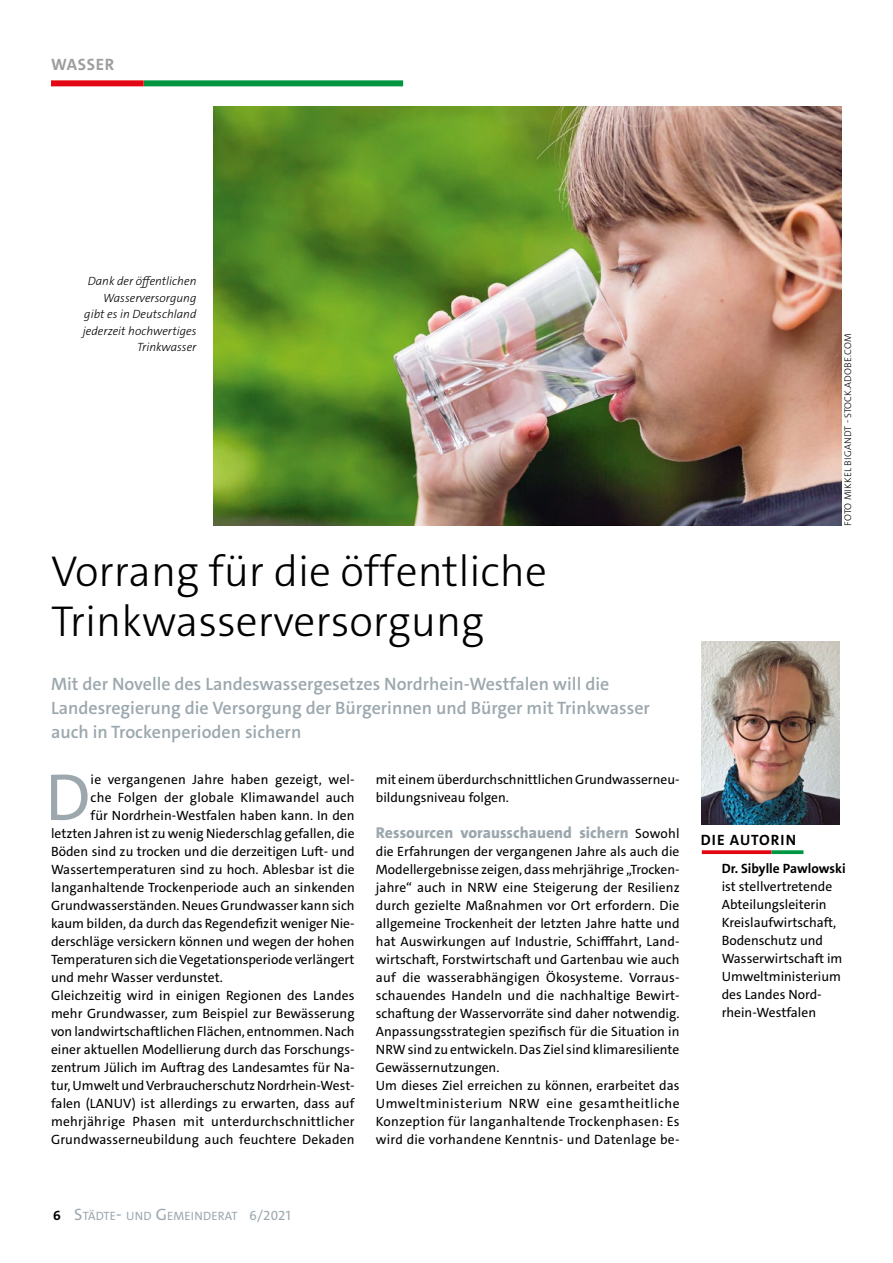
<style>
.page{position:relative;width:893px;height:1263px;background:#fff}
.page>*{position:absolute;margin:0;border:0;box-sizing:border-box;transform-origin:0 0}
.t1{font:66.9px "The Sans C5";color:#9ca8ae}
.t2{font:300 43.5px/49.5px "The Sans C5";color:#000}
.t3{font:600 18px/24px "The Sans C5";color:#9ca8ae}
.t4{font:700 16.5px "The Sans C5";letter-spacing:.04em;color:#9d9d9c}
.t5{font:800 15.75px "The Sans C5";letter-spacing:.005em;color:#9ca8ae}
.t6{font:700 15px "The Sans C5";letter-spacing:.07em;color:#000}
.t7{font:13.5px/18px "The Sans C5";color:#000}
.t8{font:700 13.5px "The Sans C5";color:#000}
.t9{font:12.15px "The Sans C5";letter-spacing:.015em;color:#9ca8ae}
.t10{font:italic 300 12px/16.5px "The Sans C5";color:#000;text-align:right}
.t11{font:300 9.75px "The Sans C5";letter-spacing:.02em;color:#000}
.s1{font-weight:400;font-size:13.5px;color:#000}
.s2{font-weight:700;font-size:13.5px;color:#000}
.s3{font-size:16.5px}
.s4{font-size:17.25px}
.s5{font-size:13.5px}
</style>
<div class="page">
<div style="left:51px;top:80px;width:93px;height:6px;background:#e30613"></div>
<div style="left:144px;top:80px;width:259px;height:6px;background:#009641"></div>
<img style="left:213px;top:106px;width:629px;height:419px">
<img style="left:701px;top:641px;width:139px;height:183px">
<svg style="left:702px;top:850px;width:70px;height:4px"></svg>
<svg style="left:772px;top:850px;width:31px;height:4px"></svg>
<p class="t4" style="left:51px;top:54px;width:65px">WASSER</p>
<p class="t10" style="left:83px;top:273px;width:115px">Dank der öffentlichen<br>Wasserversorgung gibt es in Deutschland jederzeit hochwertiges<br>Trinkwasser</p>
<h2 class="t2" style="left:51px;top:547px;width:497px">Vorrang für die öffentliche<br>Trinkwasserversorgung</h2>
<h3 class="t3" style="left:51px;top:672px;width:600px">Mit der Novelle des Landeswassergesetzes Nordrhein-Westfalen will die<br>Landesregierung die Versorgung der Bürgerinnen und Bürger mit Trinkwasser auch in Trockenperioden sichern</h3>
<p class="t7" style="left:376px;top:770px;width:305px">mit einem überdurchschnittlichen Grundwasserneu&shy;bildungsniveau folgen.</p>
<p class="t5" style="left:376px;top:822px;width:305px">Ressourcen vorausschauend sichern <span class="s1">Sowohl</span></p>
<p class="t7" style="left:376px;top:842px;width:305px">die Erfahrungen der vergangenen Jahre als auch die Modellergebnisse zeigen, dass mehrjährige „Trocken&shy;jahre“ auch in NRW eine Steigerung der Resilienz durch gezielte Maßnahmen vor Ort erfordern. Die allgemeine Trockenheit der letzten Jahre hatte und hat Auswirkungen auf Industrie, Schifffahrt, Land&shy;wirtschaft, Forstwirtschaft und Gartenbau wie auch auf die wasserabhängigen Ökosysteme. Vorraus&shy;schauendes Handeln und die nachhaltige Bewirt&shy;schaftung der Wasservorräte sind daher notwendig.<br>Anpassungsstrategien spezifisch für die Situation in NRW sind zu entwickeln. Das Ziel sind klimaresiliente Gewässernutzungen.<br>Um dieses Ziel erreichen zu können, erarbeitet das Umweltministerium NRW eine gesamtheitliche Konzeption für langanhaltende Trockenphasen: Es wird die vorhandene Kenntnis- und Datenlage be-</p>
<h1 class="t1" style="left:45px;top:754px;width:47px">D</h1>
<p class="t7" style="left:91px;top:770px;width:265px">ie vergangenen Jahre haben gezeigt, wel-</p>
<p class="t7" style="left:91px;top:788px;width:266px">che Folgen der globale Klimawandel auch</p>
<p class="t7" style="left:91px;top:806px;width:265px">für Nordrhein-Westfalen haben kann. In den</p>
<p class="t7" style="left:51px;top:824px;width:305px">letzten Jahren ist zu wenig Niederschlag gefallen, die</p>
<p class="t7" style="left:51px;top:842px;width:305px">Böden sind zu trocken und die derzeitigen Luft- und</p>
<p class="t7" style="left:51px;top:860px;width:305px">Wassertemperaturen sind zu hoch. Ablesbar ist die</p>
<p class="t7" style="left:51px;top:878px;width:305px">langanhaltende Trockenperiode auch an sinkenden</p>
<p class="t7" style="left:51px;top:896px;width:305px">Grundwasserständen. Neues Grundwasser kann sich</p>
<p class="t7" style="left:51px;top:914px;width:305px">kaum bilden, da durch das Regendefizit weniger Nie-</p>
<p class="t7" style="left:51px;top:932px;width:305px">derschläge versickern können und wegen der hohen</p>
<p class="t7" style="left:51px;top:950px;width:305px">Temperaturen sich die Vegetationsperiode verlängert</p>
<p class="t7" style="left:51px;top:968px;width:174px">und mehr Wasser verdunstet.</p>
<p class="t7" style="left:51px;top:986px;width:305px">Gleichzeitig wird in einigen Regionen des Landes</p>
<p class="t7" style="left:51px;top:1004px;width:305px">mehr Grundwasser, zum Beispiel zur Bewässerung</p>
<p class="t7" style="left:51px;top:1022px;width:305px">von landwirtschaftlichen Flächen, entnommen. Nach</p>
<p class="t7" style="left:51px;top:1040px;width:305px">einer aktuellen Modellierung durch das Forschungs-</p>
<p class="t7" style="left:51px;top:1058px;width:305px">zentrum Jülich im Auftrag des Landesamtes für Na-</p>
<p class="t7" style="left:51px;top:1076px;width:305px">tur, Umwelt und Verbraucherschutz Nordrhein-West-</p>
<p class="t7" style="left:51px;top:1094px;width:305px">falen (LANUV) ist allerdings zu erwarten, dass auf</p>
<p class="t7" style="left:51px;top:1112px;width:305px">mehrjährige Phasen mit unterdurchschnittlicher</p>
<p class="t7" style="left:51px;top:1130px;width:305px">Grundwasserneubildung auch feuchtere Dekaden</p>
<p class="t11" style="left:842px;top:526px;width:194px;rotate:-90deg">FOTO MIKKEL BIGANDT - STOCK.ADOBE.COM</p>
<p class="t6" style="left:701px;top:830px;width:97px">DIE AUTORIN</p>
<p class="t8" style="left:722px;top:859px;width:125px">Dr. Sibylle Pawlowski</p>
<p class="t7" style="left:722px;top:877px;width:122px">ist stellvertretende<br>Abteilungsleiterin<br>Kreislaufwirtschaft,<br>Bodenschutz und<br>Wasserwirtschaft im<br>Umweltministerium des Landes Nord&shy;rhein-Westfalen</p>
<p class="t9" style="left:53px;top:1208px;width:239px"><span class="s2">6</span> <span class="s3">S</span>TÄDTE<span class="s4">-</span> UND <span class="s3">G</span>EMEINDERAT <span class="s5">6/2021</span></p>
</div>
